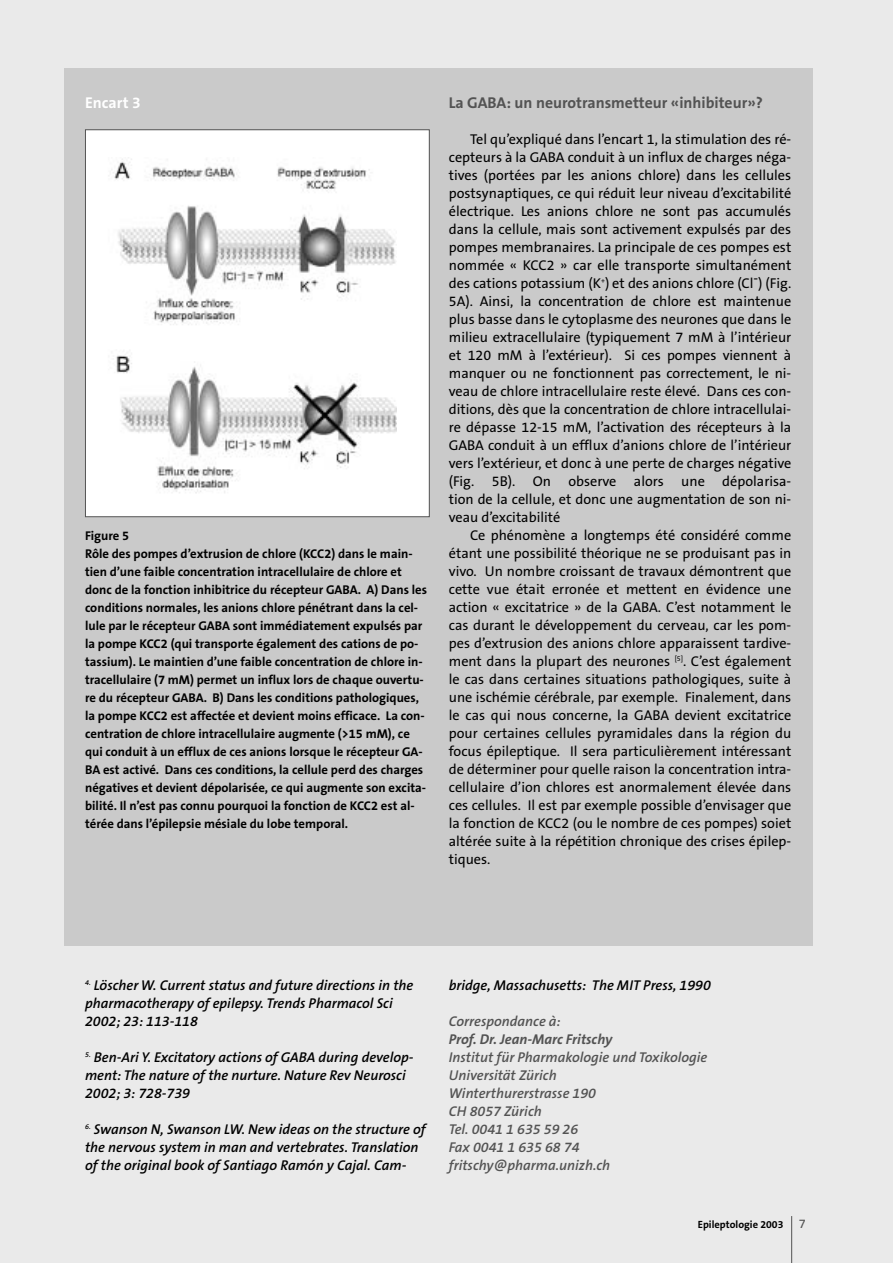
<style>
.page{position:relative;width:893px;height:1263px;background:#fff}
.page>*{position:absolute;margin:0;border:0;box-sizing:border-box;transform-origin:0 0}
.t1{font:700 15.75px "The Sans B7";color:#535353}
.t2{font:700 15.75px "The Sans B7";color:#fff}
.t3{font:14.25px/18px "The Sans B5 Plain";color:#000;text-align:justify}
.t4{font:italic 600 14.25px/18px "The Sans B6";color:#000}
.t5{font:italic 600 14.25px/18px "The Sans B6";color:#535353}
.t6{font:italic 700 14.25px "The Sans B7";color:#535353}
.t7{font:700 12.75px/18px "The Sans B7";color:#000}
.t8{font:12.75px "The Sans B5 Plain";color:#535353}
.t9{font:700 10.5px "The Sans B7";color:#000}
</style>
<div class="page">
<div style="left:0;top:0;width:892px;height:1263px;background:#eaeaea"></div>
<div style="left:64px;top:68px;width:748px;height:878px;background:#cacaca"></div>
<hr style="left:791px;top:1216px;width:1px;height:47px;background:#535353">
<div style="left:86px;top:130px;width:343px;height:386px;background:#fff"></div>
<img style="left:111px;top:157px;width:285px;height:336px">
<div style="left:85px;top:129px;width:344px;height:388px;border:1px solid #535353"></div>
<p class="t2" style="left:85px;top:97px;width:57px">Encart 3</p>
<p class="t1" style="left:449px;top:97px;width:315px">La GABA: un neurotransmetteur «inhibiteur»?</p>
<p class="t3" style="left:449px;top:132px;width:344px;text-indent:21px">Tel qu’expliqué dans l’encart 1, la stimulation des ré&shy;cepteurs à la GABA conduit à un influx de charges néga&shy;tives (portées par les anions chlore) dans les cellules postsynaptiques, ce qui réduit leur niveau d’excitabilité électrique. Les anions chlore ne sont pas accumulés dans la cellule, mais sont activement expulsés par des pompes membranaires. La principale de ces pompes est nommée « KCC2 » car elle transporte simultanément des cations potassium (K<sup>+</sup>) et des anions chlore (Cl-) (Fig.<br>5A). Ainsi, la concentration de chlore est maintenue plus basse dans le cytoplasme des neurones que dans le milieu extracellulaire (typiquement 7 mM à l’intérieur et 120 mM à l’extérieur). Si ces pompes viennent à manquer ou ne fonctionnent pas correctement, le ni&shy;veau de chlore intracellulaire reste élevé. Dans ces con&shy;ditions, dès que la concentration de chlore intracellulai&shy;re dépasse 12-15 mM, l’activation des récepteurs à la GABA conduit à un efflux d’anions chlore de l’intérieur vers l’extérieur, et donc à une perte de charges négative (Fig. 5B). On observe alors une dépolarisa&shy;tion de la cellule, et donc une augmentation de son ni&shy;veau d’excitabilité</p>
<p class="t3" style="left:449px;top:528px;width:344px;text-indent:21px">Ce phénomène a longtemps été considéré comme étant une possibilité théorique ne se produisant pas in vivo. Un nombre croissant de travaux démontrent que cette vue était erronée et mettent en évidence une action « excitatrice » de la GABA. C’est notamment le cas durant le développement du cerveau, car les pom&shy;pes d’extrusion des anions chlore apparaissent tardive&shy;ment dans la plupart des neurones <sup>[5]</sup>. C’est également le cas dans certaines situations pathologiques, suite à une ischémie cérébrale, par exemple. Finalement, dans le cas qui nous concerne, la GABA devient excitatrice pour certaines cellules pyramidales dans la région du focus épileptique. Il sera particulièrement intéressant de déterminer pour quelle raison la concentration intra&shy;cellulaire d’ion chlores est anormalement élevée dans ces cellules. Il est par exemple possible d’envisager que la fonction de KCC2 (ou le nombre de ces pompes) soiet altérée suite à la répétition chronique des crises épilep&shy;tiques.</p>
<p class="t7" style="left:85px;top:528px;width:343px">Figure 5<br>Rôle des pompes d’extrusion de chlore (KCC2) dans le main&shy;tien d’une faible concentration intracellulaire de chlore et donc de la fonction inhibitrice du récepteur GABA. A) Dans les conditions normales, les anions chlore pénétrant dans la cel&shy;lule par le récepteur GABA sont immédiatement expulsés par la pompe KCC2 (qui transporte également des cations de po&shy;tassium). Le maintien d’une faible concentration de chlore in&shy;tracellulaire (7 mM) permet un influx lors de chaque ouvertu&shy;re du récepteur GABA. B) Dans les conditions pathologiques, la pompe KCC2 est affectée et devient moins efficace. La con&shy;centration de chlore intracellulaire augmente (&gt;15 mM), ce qui conduit à un efflux de ces anions lorsque le récepteur GA-BA est activé. Dans ces conditions, la cellule perd des charges négatives et devient dépolarisée, ce qui augmente son excita&shy;bilité. Il n’est pas connu pourquoi la fonction de KCC2 est al&shy;térée dans l’épilepsie mésiale du lobe temporal.</p>
<p class="t4" style="left:85px;top:978px;width:330px"><sup>4.</sup> Löscher W. Current status and future directions in the pharmacotherapy of epilepsy. Trends Pharmacol Sci<br>2002; 23: 113-118</p>
<p class="t4" style="left:85px;top:1050px;width:330px"><sup>5.</sup> Ben-Ari Y. Excitatory actions of GABA during develop&shy;ment: The nature of the nurture. Nature Rev Neurosci<br>2002; 3: 728-739</p>
<p class="t4" style="left:85px;top:1122px;width:342px"><sup>6.</sup> Swanson N, Swanson LW. New ideas on the structure of the nervous system in man and vertebrates. Translation of the original book of Santiago Ramón y Cajal. Cam-</p>
<p class="t4" style="left:449px;top:978px;width:263px">bridge, Massachusetts: The MIT Press, 1990</p>
<p class="t5" style="left:449px;top:1014px;width:113px">Correspondance à:</p>
<p class="t6" style="left:449px;top:1034px;width:165px">Prof. Dr. Jean-Marc Fritschy</p>
<p class="t5" style="left:449px;top:1050px;width:260px">Institut für Pharmakologie und Toxikologie<br>Universität Zürich<br>Winterthurerstrasse 190<br>CH 8057 Zürich<br>Tel. 0041 1 635 59 26<br>Fax 0041 1 635 68 74 fritschy@pharma.unizh.ch</p>
<p class="t9" style="left:698px;top:1220px;width:87px">Epileptologie 2003</p>
<p class="t8" style="left:798px;top:1219px;width:9px">7</p>
</div>
